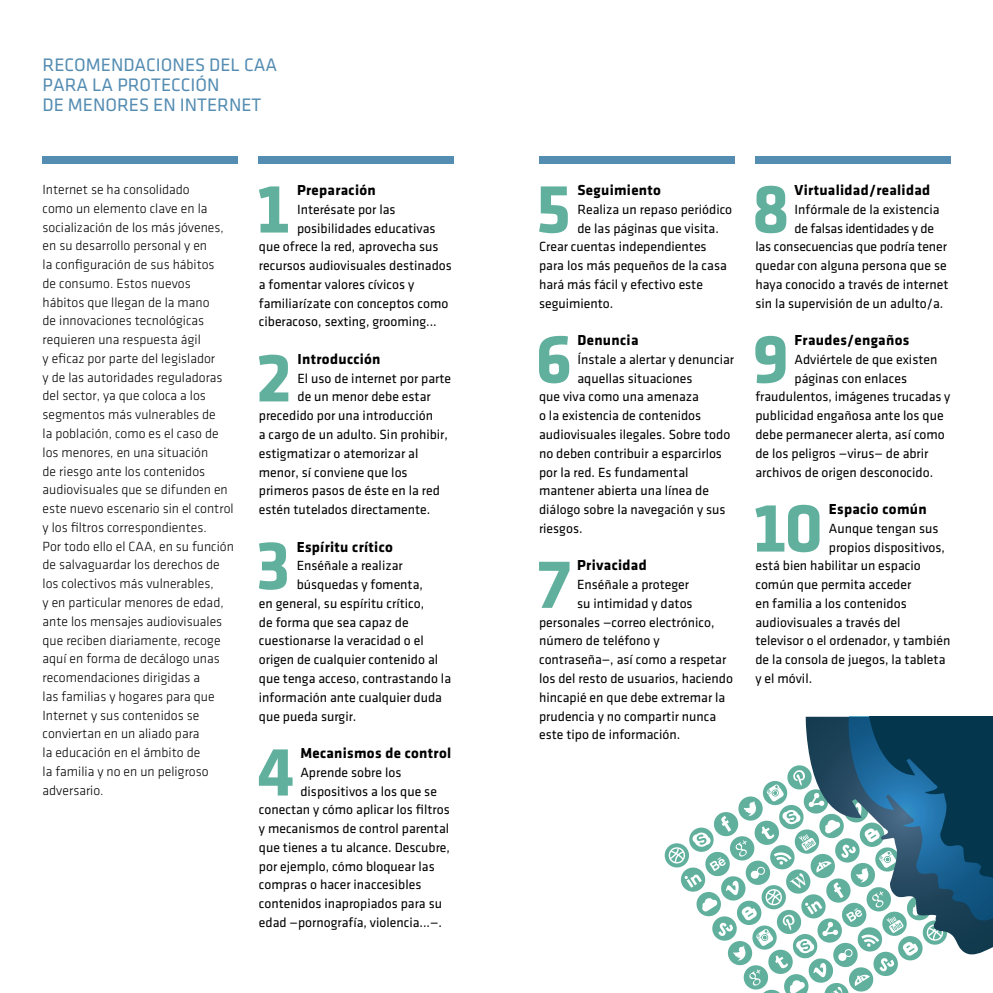
<style>
.page{position:relative;width:993px;height:993px;background:#fff}
.page>*{position:absolute;margin:0;border:0;box-sizing:border-box;transform-origin:0 0}
.t1{font:700 71.25px "Klavika";color:#61b09d}
.t2{font:18.75px/20px "Klavika Regular TF";color:#548cb2}
.t3{font:700 15px "Klavika";letter-spacing:.02em;color:#000}
.t4{font:13.75px "Klavika Regular TF";color:#000}
.t5{font:13.75px/18.8px "Klavika Light OSF";color:#000}
.t6{font:13.75px "Klavika Regular TF";letter-spacing:-.02em;color:#000}
</style>
<div class="page">
<div style="left:43px;top:156px;width:194px;height:7px;background:#548cb2"></div>
<div style="left:539px;top:156px;width:194px;height:7px;background:#548cb2"></div>
<div style="left:259px;top:156px;width:195px;height:7px;background:#548cb2"></div>
<div style="left:755px;top:156px;width:195px;height:7px;background:#548cb2"></div>
<svg style="left:664px;top:716px;width:328px;height:276px"></svg>
<p class="t2" style="left:43px;top:55px;width:236px">RECOMENDACIONES DEL CAA<br>PARA LA PROTECCIÓN<br>DE MENORES EN INTERNET</p>
<p class="t5" style="left:43px;top:180px;width:192px">Internet se ha consolidado<br>como un elemento clave en la socialización de los más jóvenes, en su desarrollo personal y en<br>la configuración de sus hábitos<br>de consumo. Estos nuevos hábitos que llegan de la mano<br>de innovaciones tecnológicas requieren una respuesta ágil<br>y eficaz por parte del legislador<br>y de las autoridades reguladoras del sector, ya que coloca a los segmentos más vulnerables de<br>la población, como es el caso de los menores, en una situación<br>de riesgo ante los contenidos audiovisuales que se difunden en este nuevo escenario sin el control y los filtros correspondientes.</p>
<p class="t5" style="left:43px;top:536px;width:193px">Por todo ello el CAA, en su función de salvaguardar los derechos de los colectivos más vulnerables,<br>y en particular menores de edad, ante los mensajes audiovisuales que reciben diariamente, recoge aquí en forma de decálogo unas recomendaciones dirigidas a<br>las familias y hogares para que<br>Internet y sus contenidos se conviertan en un aliado para<br>la educación en el ámbito de<br>la familia y no en un peligroso adversario.</p>
<p class="t1" style="left:254px;top:170px;width:39px">1</p>
<p class="t3" style="left:297px;top:182px;width:80px">Preparación</p>
<p class="t4" style="left:297px;top:202px;width:100px">Interésate por las</p>
<p class="t4" style="left:297px;top:221px;width:140px">posibilidades educativas</p>
<p class="t4" style="left:259px;top:239px;width:181px">que ofrece la red, aprovecha sus</p>
<p class="t4" style="left:259px;top:258px;width:194px">recursos audiovisuales destinados</p>
<p class="t4" style="left:259px;top:277px;width:157px">a fomentar valores cívicos y</p>
<p class="t4" style="left:259px;top:296px;width:191px">familiarízate con conceptos como</p>
<p class="t4" style="left:259px;top:314px;width:179px">ciberacoso, sexting, grooming...</p>
<p class="t1" style="left:255px;top:338px;width:39px">2</p>
<p class="t3" style="left:297px;top:350px;width:85px">Introducción</p>
<p class="t4" style="left:297px;top:371px;width:155px">El uso de internet por parte</p>
<p class="t4" style="left:297px;top:389px;width:135px">de un menor debe estar</p>
<p class="t4" style="left:259px;top:408px;width:176px">precedido por una introducción</p>
<p class="t4" style="left:259px;top:427px;width:190px">a cargo de un adulto. Sin prohibir,</p>
<p class="t4" style="left:259px;top:446px;width:161px">estigmatizar o atemorizar al</p>
<p class="t4" style="left:259px;top:464px;width:150px">menor, sí conviene que los</p>
<p class="t4" style="left:259px;top:483px;width:182px">primeros pasos de éste en la red</p>
<p class="t4" style="left:259px;top:502px;width:173px">estén tutelados directamente.</p>
<p class="t1" style="left:254px;top:526px;width:39px">3</p>
<p class="t3" style="left:297px;top:538px;width:98px">Espíritu crítico</p>
<p class="t4" style="left:297px;top:558px;width:107px">Enséñale a realizar</p>
<p class="t4" style="left:297px;top:577px;width:128px">búsquedas y fomenta,</p>
<p class="t4" style="left:259px;top:596px;width:167px">en general, su espíritu crítico,</p>
<p class="t4" style="left:259px;top:614px;width:151px">de forma que sea capaz de</p>
<p class="t4" style="left:259px;top:633px;width:166px">cuestionarse la veracidad o el</p>
<p class="t4" style="left:259px;top:652px;width:181px">origen de cualquier contenido al</p>
<p class="t4" style="left:259px;top:671px;width:194px">que tenga acceso, contrastando la</p>
<p class="t4" style="left:259px;top:689px;width:185px">información ante cualquier duda</p>
<p class="t4" style="left:259px;top:708px;width:99px">que pueda surgir.</p>
<p class="t1" style="left:256px;top:732px;width:39px">4</p>
<p class="t3" style="left:300px;top:744px;width:152px">Mecanismos de control</p>
<p class="t4" style="left:300px;top:764px;width:102px">Aprende sobre los</p>
<p class="t4" style="left:300px;top:783px;width:138px">dispositivos a los que se</p>
<p class="t4" style="left:259px;top:802px;width:192px">conectan y cómo aplicar los filtros</p>
<p class="t4" style="left:259px;top:821px;width:192px">y mecanismos de control parental</p>
<p class="t4" style="left:259px;top:839px;width:192px">que tienes a tu alcance. Descubre,</p>
<p class="t4" style="left:259px;top:858px;width:177px">por ejemplo, cómo bloquear las</p>
<p class="t4" style="left:259px;top:877px;width:164px">compras o hacer inaccesibles</p>
<p class="t4" style="left:259px;top:896px;width:185px">contenidos inapropiados para su</p>
<p class="t4" style="left:259px;top:914px;width:185px">edad —pornografía, violencia...—.</p>
<p class="t1" style="left:535px;top:170px;width:39px">5</p>
<p class="t3" style="left:577px;top:182px;width:85px">Seguimiento</p>
<p class="t4" style="left:577px;top:202px;width:156px">Realiza un repaso periódico</p>
<p class="t4" style="left:577px;top:221px;width:143px">de las páginas que visita.</p>
<p class="t4" style="left:539px;top:239px;width:169px">Crear cuentas independientes</p>
<p class="t4" style="left:539px;top:258px;width:189px">para los más pequeños de la casa</p>
<p class="t4" style="left:539px;top:277px;width:165px">hará más fácil y efectivo este</p>
<p class="t4" style="left:539px;top:296px;width:76px">seguimiento.</p>
<p class="t1" style="left:535px;top:320px;width:39px">6</p>
<p class="t3" style="left:577px;top:332px;width:62px">Denuncia</p>
<p class="t4" style="left:577px;top:352px;width:158px">Ínstale a alertar y denunciar</p>
<p class="t4" style="left:577px;top:371px;width:116px">aquellas situaciones</p>
<p class="t4" style="left:539px;top:389px;width:161px">que viva como una amenaza</p>
<p class="t4" style="left:539px;top:408px;width:164px">o la existencia de contenidos</p>
<p class="t4" style="left:539px;top:427px;width:193px">audiovisuales ilegales. Sobre todo</p>
<p class="t4" style="left:539px;top:446px;width:184px">no deben contribuir a esparcirlos</p>
<p class="t4" style="left:539px;top:464px;width:151px">por la red. Es fundamental</p>
<p class="t4" style="left:539px;top:483px;width:171px">mantener abierta una línea de</p>
<p class="t4" style="left:539px;top:502px;width:188px">diálogo sobre la navegación y sus</p>
<p class="t4" style="left:539px;top:521px;width:45px">riesgos.</p>
<p class="t1" style="left:534px;top:545px;width:39px">7</p>
<p class="t3" style="left:577px;top:557px;width:71px">Privacidad</p>
<p class="t4" style="left:577px;top:577px;width:113px">Enséñale a proteger</p>
<p class="t4" style="left:577px;top:596px;width:117px">su intimidad y datos</p>
<p class="t4" style="left:539px;top:614px;width:177px">personales —correo electrónico,</p>
<p class="t4" style="left:539px;top:633px;width:122px">número de teléfono y</p>
<p class="t4" style="left:539px;top:652px;width:189px">contraseña—, así como a respetar</p>
<p class="t4" style="left:539px;top:671px;width:195px">los del resto de usuarios, haciendo</p>
<p class="t4" style="left:539px;top:689px;width:188px">hincapié en que debe extremar la</p>
<p class="t4" style="left:539px;top:708px;width:179px">prudencia y no compartir nunca</p>
<p class="t4" style="left:539px;top:727px;width:143px">este tipo de información.</p>
<p class="t1" style="left:752px;top:170px;width:39px">8</p>
<p class="t3" style="left:794px;top:182px;width:137px">Virtualidad/realidad</p>
<p class="t4" style="left:794px;top:202px;width:146px">Infórmale de la existencia</p>
<p class="t6" style="left:794px;top:221px;width:141px">de falsas identidades y de</p>
<p class="t4" style="left:755px;top:239px;width:193px">las consecuencias que podría tener</p>
<p class="t4" style="left:755px;top:258px;width:193px">quedar con alguna persona que se</p>
<p class="t4" style="left:755px;top:277px;width:194px">haya conocido a través de internet</p>
<p class="t4" style="left:755px;top:296px;width:189px">sin la supervisión de un adulto/a.</p>
<p class="t1" style="left:751px;top:320px;width:39px">9</p>
<p class="t3" style="left:794px;top:332px;width:116px">Fraudes/engaños</p>
<p class="t4" style="left:794px;top:352px;width:144px">Adviértele de que existen</p>
<p class="t4" style="left:794px;top:371px;width:114px">páginas con enlaces</p>
<p class="t4" style="left:755px;top:389px;width:196px">fraudulentos, imágenes trucadas y</p>
<p class="t4" style="left:755px;top:408px;width:190px">publicidad engañosa ante los que</p>
<p class="t4" style="left:755px;top:427px;width:191px">debe permanecer alerta, así como</p>
<p class="t4" style="left:755px;top:446px;width:174px">de los peligros —virus— de abrir</p>
<p class="t4" style="left:755px;top:464px;width:179px">archivos de origen desconocido.</p>
<p class="t1" style="left:750px;top:488px;width:73px">10</p>
<p class="t3" style="left:828px;top:500px;width:99px">Espacio común</p>
<p class="t4" style="left:828px;top:521px;width:111px">Aunque tengan sus</p>
<p class="t4" style="left:828px;top:539px;width:118px">propios dispositivos,</p>
<p class="t4" style="left:755px;top:558px;width:167px">está bien habilitar un espacio</p>
<p class="t4" style="left:755px;top:577px;width:157px">común que permita acceder</p>
<p class="t4" style="left:755px;top:596px;width:153px">en familia a los contenidos</p>
<p class="t4" style="left:755px;top:614px;width:147px">audiovisuales a través del</p>
<p class="t4" style="left:755px;top:633px;width:196px">televisor o el ordenador, y también</p>
<p class="t4" style="left:755px;top:652px;width:191px">de la consola de juegos, la tableta</p>
<p class="t4" style="left:755px;top:671px;width:58px">y el móvil.</p>
</div>
